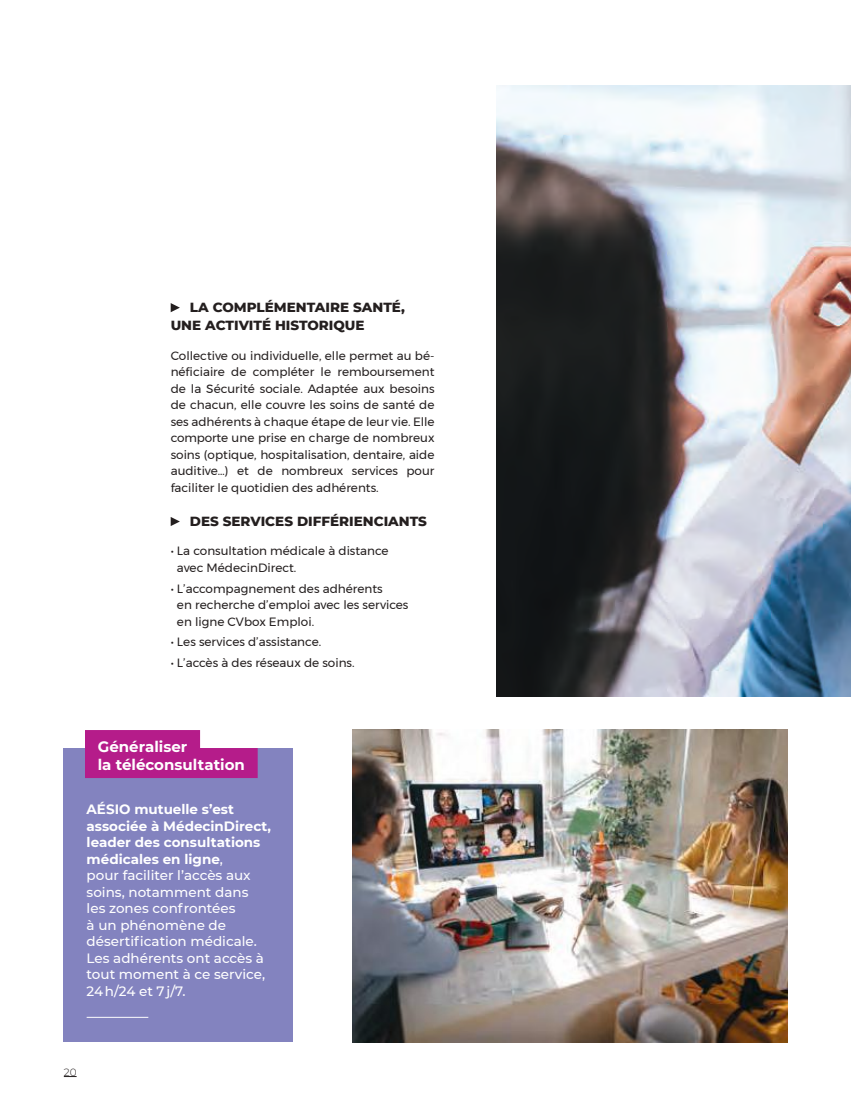
<style>
.page{position:relative;width:851px;height:1106px;background:#fff}
.page>*{position:absolute;margin:0;border:0;box-sizing:border-box;transform-origin:0 0}
.t1{font:700 15px/18px "Montserrat";color:#fff}
.t2{font:500 13.5px/16.5px "Montserrat";color:#fff}
.t3{font:800 13.5px/18px "Montserrat";color:#241f1f}
.t4{font:12px/16.5px "Montserrat";color:#241f1f}
.t5{font:300 10.5px "Montserrat";color:#241f1f}
.s1{font-weight:700}
</style>
<div class="page">
<img style="left:496px;top:85px;width:354px;height:611px">
<img style="left:352px;top:729px;width:435px;height:313px">
<svg style="left:171px;top:303px;width:9px;height:9px"></svg>
<svg style="left:171px;top:517px;width:9px;height:9px"></svg>
<div style="left:64px;top:748px;width:229px;height:294px;background:#8383bf"></div>
<hr style="left:87px;top:1017px;width:61px;height:1px;background:#fff">
<div style="left:85px;top:730px;width:115px;height:30px;background:#b51c8a"></div>
<div style="left:85px;top:748px;width:173px;height:30px;background:#b51c8a"></div>
<svg style="left:64px;top:1076px;width:13px;height:1px"></svg>
<p class="t3" style="left:171px;top:298px;width:236px;text-indent:19px">LA COMPLÉMENTAIRE SANTÉ,<br>UNE ACTIVITÉ HISTORIQUE</p>
<p class="t4" style="left:171px;top:347px;width:265px;text-align:justify">Collective ou individuelle, elle permet au bé&shy;néficiaire de compléter le remboursement de la Sécurité sociale. Adaptée aux besoins de chacun, elle couvre les soins de santé de ses adhérents à chaque étape de leur vie. Elle comporte une prise en charge de nombreux soins (optique, hospitalisation, dentaire, aide auditive…) et de nombreux services pour faciliter le quotidien des adhérents.</p>
<p class="t3" style="left:190px;top:511px;width:239px">DES SERVICES DIFFÉRIENCIANTS</p>
<p class="t4" style="left:177px;top:542px;width:213px;text-indent:-6px">• La consultation médicale à distance avec MédecinDirect.</p>
<p class="t4" style="left:177px;top:580px;width:233px;text-indent:-6px">• L’accompagnement des adhérents<br>en recherche d’emploi avec les services en ligne CVbox Emploi.</p>
<p class="t4" style="left:171px;top:633px;width:152px">• Les services d’assistance.</p>
<p class="t4" style="left:171px;top:654px;width:185px">• L’accès à des réseaux de soins.</p>
<p class="t1" style="left:98px;top:736px;width:149px">Généraliser<br>la téléconsultation</p>
<p class="t2" style="left:87px;top:800px;width:186px"><span class="s1">AÉSIO mutuelle s’est associée à MédecinDirect, leader des consultations médicales en ligne</span>,<br>pour faciliter l’accès aux soins, notamment dans<br>les zones confrontées<br>à un phénomène de désertification médicale.<br>Les adhérents ont accès à tout moment à ce service,<br>24 h/24 et 7 j/7.</p>
<p class="t5" style="left:64px;top:1064px;width:14px">20</p>
</div>
